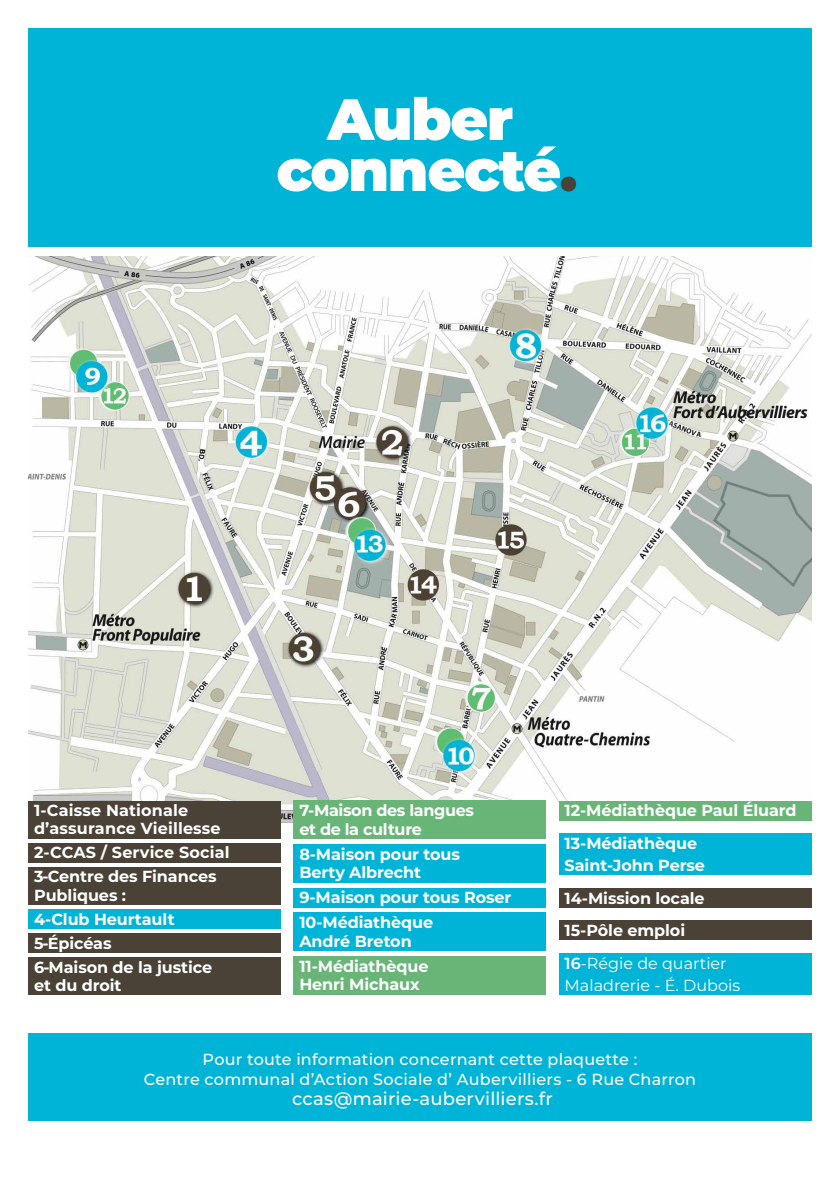
<style>
.page{position:relative;width:840px;height:1191px;background:#fff}
.page>*{position:absolute;margin:0;border:0;box-sizing:border-box;transform-origin:0 0}
.t1{font:900 58px/51px "Montserrat";letter-spacing:-.025em;color:#fff;text-align:center}
.t2{font:500 18px "Montserrat";letter-spacing:.01em;color:#fff}
.t3{font:700 16px/24px "Montserrat";letter-spacing:-.005em;color:#fff}
.t4{font:500 16px/20px "Montserrat";letter-spacing:.015em;color:#fff;text-align:center}
.t5{font:16px "Montserrat";color:#fff}
.s1{color:#4b4237}
.s2{font-weight:600}
.s3{font-weight:400}
</style>
<div class="page">
<div style="left:28px;top:1033px;width:783px;height:88px;background:#00b4d8"></div>
<img style="left:28px;top:257px;width:783px;height:565px">
<div style="left:28px;top:28px;width:783px;height:218px;background:#00b4d8"></div>
<div style="left:28px;top:800px;width:253px;height:38px;background:#4b4237"></div>
<div style="left:28px;top:843px;width:253px;height:19px;background:#4b4237"></div>
<div style="left:28px;top:867px;width:253px;height:37px;background:#4b4237"></div>
<div style="left:28px;top:909px;width:253px;height:19px;background:#00b4d8"></div>
<div style="left:28px;top:933px;width:253px;height:19px;background:#4b4237"></div>
<div style="left:28px;top:957px;width:253px;height:37px;background:#4b4237"></div>
<div style="left:293px;top:800px;width:253px;height:38px;background:#69b578"></div>
<div style="left:293px;top:844px;width:253px;height:38px;background:#00b4d8"></div>
<div style="left:293px;top:887px;width:253px;height:20px;background:#00b4d8"></div>
<div style="left:293px;top:912px;width:253px;height:38px;background:#00b4d8"></div>
<div style="left:293px;top:956px;width:253px;height:38px;background:#69b578"></div>
<div style="left:558px;top:800px;width:253px;height:20px;background:#69b578"></div>
<div style="left:558px;top:833px;width:253px;height:42px;background:#00b4d8"></div>
<div style="left:558px;top:888px;width:253px;height:19px;background:#4b4237"></div>
<div style="left:558px;top:920px;width:253px;height:20px;background:#4b4237"></div>
<div style="left:558px;top:953px;width:253px;height:42px;background:#00b4d8"></div>
<h1 class="t1" style="left:276px;top:90px;width:302px">Auber connecté<span class="s1">.</span></h1>
<p class="t3" style="left:34px;top:800px;width:188px;line-height:18px">1-Caisse Nationale d’assurance Vieillesse</p>
<p class="t3" style="left:34px;top:840px;width:197px">2-CCAS / Service Social<br>3-Centre des Finances</p>
<p class="t3" style="left:34px;top:882px;width:180px">Publiques :<br>4-Club Heurtault<br>5-Épicéas<br>6-Maison de la justice</p>
<p class="t3" style="left:34px;top:972px;width:89px">et du droit</p>
<p class="t3" style="left:299px;top:800px;width:176px;line-height:18.6px">7-Maison des langues et de la culture</p>
<p class="t3" style="left:299px;top:844px;width:162px;line-height:18.6px">8-Maison pour tous<br>Berty Albrecht</p>
<p class="t3" style="left:299px;top:884px;width:213px;line-height:25px">9-Maison pour tous Roser<br>10-Médiathèque</p>
<p class="t3" style="left:299px;top:927px;width:131px;line-height:25px">André Breton<br>11-Médiathèque</p>
<p class="t3" style="left:299px;top:971px;width:122px">Henri Michaux</p>
<p class="t3" style="left:564px;top:793px;width:233px;line-height:32.6px">12-Médiathèque Paul Éluard<br>13-Médiathèque</p>
<p class="t3" style="left:564px;top:848px;width:163px;line-height:32.6px">Saint-John Perse<br>14-Mission locale<br>15-Pôle emploi<br><span class="s2">16</span><span class="s3">-Régie de quartier</span></p>
<p class="t5" style="left:564px;top:974px;width:177px">Maladrerie - É. Dubois</p>
<p class="t4" style="left:144px;top:1048px;width:553px">Pour toute information concernant cette plaquette :<br>Centre communal d’Action Sociale d’ Aubervilliers - 6 Rue Charron</p>
<p class="t2" style="left:292px;top:1086px;width:262px">ccas@mairie-aubervilliers.fr</p>
</div>
